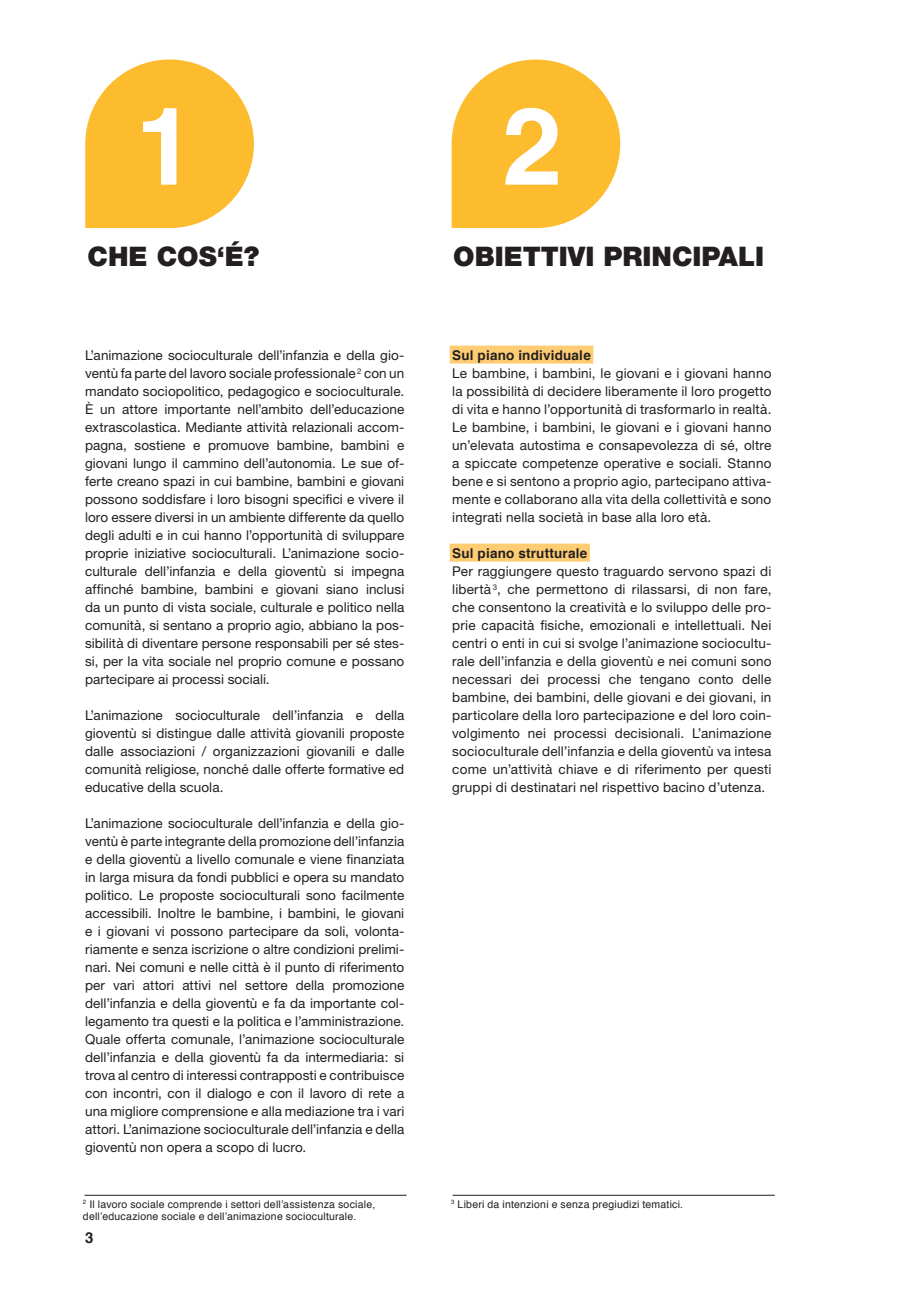
<style>
.page{position:relative;width:915px;height:1297px;background:#fff}
.page>*{position:absolute;margin:0;border:0;box-sizing:border-box;transform-origin:0 0}
.t1{font:700 108px "Helvetica";color:#fff}
.Titelmitbalken{font:900 27px "Helvetica Neue";color:#231f20}
.t2{font:700 15px "Helvetica";color:#231f20}
.Mengen{font:13.5px/18px "Helvetica Neue";letter-spacing:.005em;color:#231f20;text-align:justify}
.TEXT_TITEL{font:700 13.5px "Helvetica";letter-spacing:.015em;color:#231f20}
.ohne_Grundlinie{font:10.5px/12.6px "Helvetica";letter-spacing:.02em;color:#231f20}
</style>
<div class="page">
<div style="left:449px;top:346px;width:144px;height:18px;background:#fecd73"></div>
<div style="left:449px;top:544px;width:140px;height:18px;background:#fecd73"></div>
<svg style="left:85px;top:60px;width:169px;height:168px"></svg>
<svg style="left:451px;top:60px;width:169px;height:168px"></svg>
<hr style="left:84px;top:1195px;width:322px;height:1px;background:#231f20">
<hr style="left:452px;top:1195px;width:322px;height:1px;background:#231f20">
<p class="t1" style="left:135px;top:59px;width:62px">1</p>
<p class="t1" style="left:501px;top:59px;width:62px">2</p>
<p class="Titelmitbalken" style="left:88px;top:240px;width:173px">CHE COS‘É?</p>
<p class="Titelmitbalken" style="left:453px;top:240px;width:312px">OBIETTIVI PRINCIPALI</p>
<p class="Mengen" style="left:85px;top:346px;width:320px">L’animazione socioculturale dell’infanzia e della gio&shy;ventù fa parte del lavoro sociale professionale <sup>2</sup> con un mandato sociopolitico, pedagogico e socioculturale.<br>È un attore importante nell’ambito dell’educazione extrascolastica. Mediante attività relazionali accom&shy;pagna, sostiene e promuove bambine, bambini e giovani lungo il cammino dell’autonomia. Le sue of&shy;ferte creano spazi in cui bambine, bambini e giovani possono soddisfare i loro bisogni specifici e vivere il loro essere diversi in un ambiente differente da quello degli adulti e in cui hanno l’opportunità di sviluppare proprie iniziative socioculturali. L’animazione socio&shy;culturale dell’infanzia e della gioventù si impegna affinché bambine, bambini e giovani siano inclusi da un punto di vista sociale, culturale e politico nella comunità, si sentano a proprio agio, abbiano la pos&shy;sibilità di diventare persone responsabili per sé stes&shy;si, per la vita sociale nel proprio comune e possano partecipare ai processi sociali.</p>
<p class="Mengen" style="left:85px;top:706px;width:320px">L’animazione socioculturale dell’infanzia e della gioventù si distingue dalle attività giovanili proposte dalle associazioni / organizzazioni giovanili e dalle comunità religiose, nonché dalle offerte formative ed educative della scuola.</p>
<p class="Mengen" style="left:85px;top:814px;width:320px">L’animazione socioculturale dell’infanzia e della gio&shy;ventù è parte integrante della promozione dell’infanzia e della gioventù a livello comunale e viene finanziata in larga misura da fondi pubblici e opera su mandato politico. Le proposte socioculturali sono facilmente accessibili. Inoltre le bambine, i bambini, le giovani e i giovani vi possono partecipare da soli, volonta&shy;riamente e senza iscrizione o altre condizioni prelimi&shy;nari. Nei comuni e nelle città è il punto di riferimento per vari attori attivi nel settore della promozione dell’infanzia e della gioventù e fa da importante col&shy;legamento tra questi e la politica e l’amministrazione.<br>Quale offerta comunale, l’animazione socioculturale dell’infanzia e della gioventù fa da intermediaria: si trova al centro di interessi contrapposti e contribuisce con incontri, con il dialogo e con il lavoro di rete a una migliore comprensione e alla mediazione tra i vari attori. L’animazione socioculturale dell’infanzia e della gioventù non opera a scopo di lucro.</p>
<p class="TEXT_TITEL" style="left:452px;top:344px;width:140px">Sul piano individuale</p>
<p class="Mengen" style="left:452px;top:364px;width:320px">Le bambine, i bambini, le giovani e i giovani hanno la possibilità di decidere liberamente il loro progetto di vita e hanno l’opportunità di trasformarlo in realtà.<br>Le bambine, i bambini, le giovani e i giovani hanno un’elevata autostima e consapevolezza di sé, oltre a spiccate competenze operative e sociali. Stanno bene e si sentono a proprio agio, partecipano attiva&shy;mente e collaborano alla vita della collettività e sono integrati nella società in base alla loro età.</p>
<p class="TEXT_TITEL" style="left:452px;top:542px;width:137px">Sul piano strutturale</p>
<p class="Mengen" style="left:452px;top:562px;width:320px">Per raggiungere questo traguardo servono spazi di libertà <sup>3</sup>, che permettono di rilassarsi, di non fare, che consentono la creatività e lo sviluppo delle pro&shy;prie capacità fisiche, emozionali e intellettuali. Nei centri o enti in cui si svolge l’animazione sociocultu&shy;rale dell’infanzia e della gioventù e nei comuni sono necessari dei processi che tengano conto delle bambine, dei bambini, delle giovani e dei giovani, in particolare della loro partecipazione e del loro coin&shy;volgimento nei processi decisionali. L’animazione socioculturale dell’infanzia e della gioventù va intesa come un’attività chiave e di riferimento per questi gruppi di destinatari nel rispettivo bacino d’utenza.</p>
<p class="ohne_Grundlinie" style="left:83px;top:1198px;width:294px"><sup>2</sup> Il lavoro sociale comprende i settori dell’assistenza sociale, dell’educazione sociale e dell’animazione socioculturale.</p>
<p class="ohne_Grundlinie" style="left:451px;top:1198px;width:233px"><sup>3</sup> Liberi da intenzioni e senza pregiudizi tematici.</p>
<p class="t2" style="left:85px;top:1225px;width:10px">3</p>
</div>
